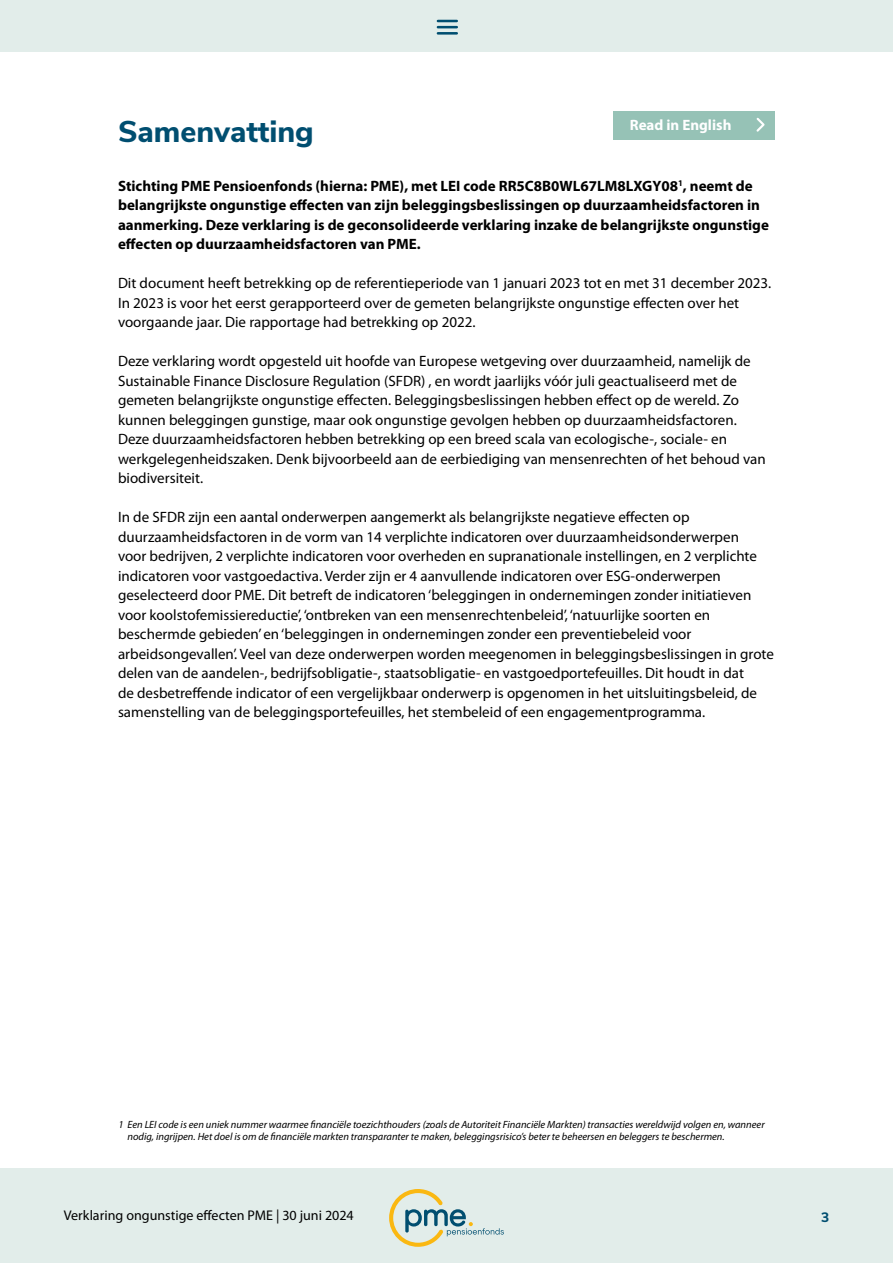
<style>
.page{position:relative;width:893px;height:1263px;background:#fff}
.page>*{position:absolute;margin:0;border:0;box-sizing:border-box;transform-origin:0 0}
.t1{font:800 30px "Nunito Sans";color:#004e70}
.t2{font:15px/19.5px "Myriad Pro";color:#000}
.t3{font:700 15px/19.5px "Myriad Pro";color:#000}
.t4{font:700 15px "Myriad Pro";color:#fff}
.t5{font:14.1px "Myriad Pro";color:#000}
.t6{font:800 13.65px "Nunito Sans";color:#004e70}
.t7{font:italic 10.5px/12px "Myriad Pro";color:#000}
</style>
<div class="page">
<div style="left:0;top:0;width:893px;height:51px;background:#e2edea"></div>
<svg style="left:438px;top:20px;width:19px;height:8px"></svg>
<hr style="left:438px;top:32px;width:19px;height:3px;background:#004e70">
<div style="left:0;top:1169px;width:893px;height:94px;background:#e2edea"></div>
<svg style="left:389px;top:1189px;width:115px;height:58px"></svg>
<div style="left:613px;top:111px;width:162px;height:28px;background:#96c2b6"></div>
<svg style="left:756px;top:117px;width:9px;height:15px"></svg>
<p class="t4" style="left:630px;top:116px;width:103px">Read in English</p>
<h1 class="t1" style="left:118px;top:109px;width:197px">Samenvatting</h1>
<p class="t3" style="left:118px;top:175px;width:652px">Stichting PME Pensioenfonds (hierna: PME), met LEI code RR5C8B0WL67LM8LXGY08<sup>1</sup>, neemt de belangrijkste ongunstige effecten van zijn beleggingsbeslissingen op duurzaamheidsfactoren in aanmerking. Deze verklaring is de geconsolideerde verklaring inzake de belangrijkste ongunstige effecten op duurzaamheidsfactoren van PME.</p>
<p class="t2" style="left:118px;top:273px;width:655px">Dit document heeft betrekking op de referentieperiode van 1 januari 2023 tot en met 31 december 2023.<br>In 2023 is voor het eerst gerapporteerd over de gemeten belangrijkste ongunstige effecten over het voorgaande jaar. Die rapportage had betrekking op 2022.</p>
<p class="t2" style="left:118px;top:351px;width:649px">Deze verklaring wordt opgesteld uit hoofde van Europese wetgeving over duurzaamheid, namelijk de Sustainable Finance Disclosure Regulation (SFDR) , en wordt jaarlijks vóór juli geactualiseerd met de gemeten belangrijkste ongunstige effecten. Beleggingsbeslissingen hebben effect op de wereld. Zo kunnen beleggingen gunstige, maar ook ongunstige gevolgen hebben op duurzaamheidsfactoren.<br>Deze duurzaamheidsfactoren hebben betrekking op een breed scala van ecologische-, sociale- en werkgelegenheidszaken. Denk bijvoorbeeld aan de eerbiediging van mensenrechten of het behoud van biodiversiteit.</p>
<p class="t2" style="left:118px;top:507px;width:657px">In de SFDR zijn een aantal onderwerpen aangemerkt als belangrijkste negatieve effecten op duurzaamheidsfactoren in de vorm van 14 verplichte indicatoren over duurzaamheidsonderwerpen<br>voor bedrijven, 2 verplichte indicatoren voor overheden en supranationale instellingen, en 2 verplichte indicatoren voor vastgoedactiva. Verder zijn er 4 aanvullende indicatoren over ESG-onderwerpen geselecteerd door PME. Dit betreft de indicatoren ‘beleggingen in ondernemingen zonder initiatieven voor koolstofemissiereductie’, ‘ontbreken van een mensenrechtenbeleid’, ‘natuurlijke soorten en beschermde gebieden’ en ‘beleggingen in ondernemingen zonder een preventiebeleid voor arbeidsongevallen’. Veel van deze onderwerpen worden meegenomen in beleggingsbeslissingen in grote delen van de aandelen-, bedrijfsobligatie-, staatsobligatie- en vastgoedportefeuilles. Dit houdt in dat<br>de desbetreffende indicator of een vergelijkbaar onderwerp is opgenomen in het uitsluitingsbeleid, de samenstelling van de beleggingsportefeuilles, het stembeleid of een engagementprogramma.</p>
<p class="t7" style="left:128px;top:1118px;width:639px;text-indent:-9px">1 Een LEI code is een uniek nummer waarmee financiële toezichthouders (zoals de Autoriteit Financiële Markten) transacties wereldwijd volgen en, wanneer nodig, ingrijpen. Het doel is om de financiële markten transparanter te maken, beleggingsrisico’s beter te beheersen en beleggers te beschermen.</p>
<p class="t5" style="left:64px;top:1206px;width:292px">Verklaring ongunstige effecten PME | 30 juni 2024</p>
<p class="t6" style="left:821px;top:1207px;width:10px">3</p>
</div>
